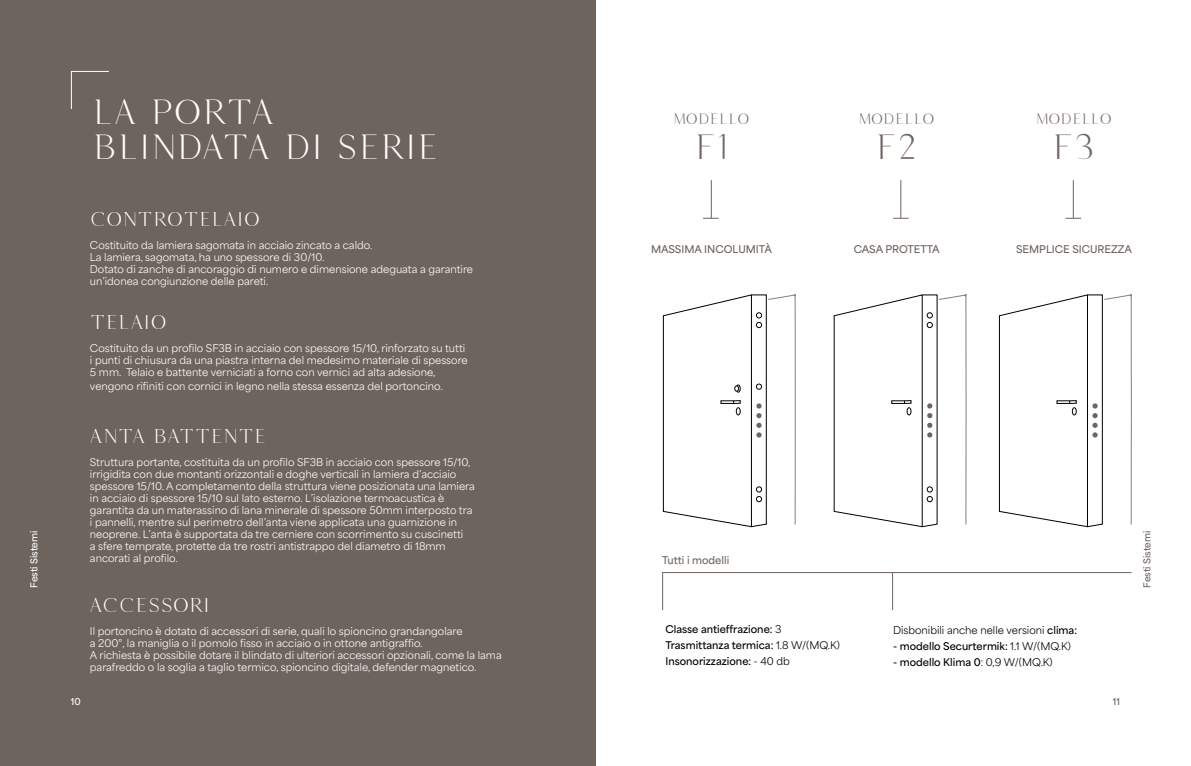
<style>
.page{position:relative;width:1191px;height:766px;background:#fff}
.page>*{position:absolute;margin:0;border:0;box-sizing:border-box;transform-origin:0 0}
.t1{font:35px/35px "MARIGOLD Regular";color:#fff}
.t2{font:35px "MARIGOLD Regular";color:#6f645f}
.t3{font:20px "MARIGOLD Regular";color:#fff}
.t4{font:15px "MARIGOLD Regular";color:#6f645f}
.t5{font:10px/12px "Area Normal";color:#fff}
.t6{font:600 10px/16px "Area Normal";color:#000}
.t7{font:600 10px "Area Normal";color:#6f645f}
.t8{font:10px "Area Normal";color:#000}
.t9{font:600 10px "Area Normal";color:#71645f}
.t10{font:600 9px "Area Normal";color:#fff}
.t11{font:600 9px "Area Normal";color:#6f645f}
.s1{font-weight:400}
.s2{font-weight:600}
</style>
<div class="page">
<div style="left:0;top:0;width:595px;height:765px;background:#6e645e"></div>
<svg style="left:70px;top:70px;width:39px;height:39px"></svg>
<svg style="left:833px;top:294px;width:133px;height:233px"></svg>
<svg style="left:999px;top:294px;width:132px;height:233px"></svg>
<svg style="left:663px;top:294px;width:132px;height:233px"></svg>
<hr style="left:711px;top:180px;width:1px;height:38px;background:#6f645f">
<hr style="left:900px;top:180px;width:1px;height:38px;background:#6f645f">
<hr style="left:662px;top:572px;width:1px;height:38px;background:#6f645f">
<hr style="left:892px;top:572px;width:1px;height:38px;background:#6f645f">
<hr style="left:1072px;top:180px;width:1px;height:38px;background:#6f645f">
<svg style="left:703px;top:218px;width:15px;height:1px"></svg>
<svg style="left:893px;top:218px;width:15px;height:1px"></svg>
<hr style="left:663px;top:572px;width:468px;height:1px;background:#6f645f">
<svg style="left:1065px;top:218px;width:16px;height:1px"></svg>
<h1 class="t1" style="left:93px;top:95px;width:348px">LA PORTA<br>BLINDATA DI SERIE</h1>
<h2 class="t3" style="left:90px;top:209px;width:171px">CONTROTELAIO</h2>
<p class="t5" style="left:90px;top:238px;width:385px">Costituito da lamiera sagomata in acciaio zincato a caldo.<br>La lamiera, sagomata, ha uno spessore di 30/10.<br>Dotato di zanche di ancoraggio di numero e dimensione adeguata a garantire un’idonea congiunzione delle pareti.</p>
<h2 class="t3" style="left:90px;top:312px;width:78px">TELAIO</h2>
<p class="t5" style="left:90px;top:341px;width:379px">Costituito da un profilo SF3B in acciaio con spessore 15/10, rinforzato su tutti i punti di chiusura da una piastra interna del medesimo materiale di spessore<br>5 mm. Telaio e battente verniciati a forno con vernici ad alta adesione,</p>
<p class="t5" style="left:90px;top:379px;width:354px">vengono rifiniti con cornici in legno nella stessa essenza del portoncino.</p>
<h2 class="t3" style="left:90px;top:426px;width:178px">ANTA BATTENTE</h2>
<h3 class="t4" style="left:673px;top:111px;width:78px">MODELLO</h3>
<h1 class="t2" style="left:694px;top:129px;width:35px">F1</h1>
<h3 class="t4" style="left:858px;top:111px;width:78px">MODELLO</h3>
<h1 class="t2" style="left:875px;top:129px;width:43px">F2</h1>
<h3 class="t4" style="left:1035px;top:111px;width:78px">MODELLO</h3>
<h1 class="t2" style="left:1052px;top:129px;width:45px">F3</h1>
<p class="t7" style="left:651px;top:240px;width:122px">MASSIMA INCOLUMITÀ</p>
<p class="t7" style="left:853px;top:240px;width:88px">CASA PROTETTA</p>
<p class="t7" style="left:1016px;top:240px;width:117px">SEMPLICE SICUREZZA</p>
<p class="t5" style="left:90px;top:455px;width:386px">Struttura portante, costituita da un profilo SF3B in acciaio con spessore 15/10, irrigidita con due montanti orizzontali e doghe verticali in lamiera d’acciaio spessore 15/10. A completamento della struttura viene posizionata una lamiera in acciaio di spessore 15/10 sul lato esterno. L’isolazione termoacustica è garantita da un materassino di lana minerale di spessore 50mm interposto tra i pannelli, mentre sul perimetro dell’anta viene applicata una guarnizione in neoprene. L’anta è supportata da tre cerniere con scorrimento su cuscinetti<br>a sfere temprate, protette da tre rostri antistrappo del diametro di 18mm ancorati al profilo.</p>
<p class="t10" style="left:26px;top:587px;width:58px;rotate:-90deg">Festi Sistemi</p>
<p class="t11" style="left:1138px;top:587px;width:58px;rotate:-90deg">Festi Sistemi</p>
<p class="t6" style="left:665px;top:620px;width:176px">Classe antieffrazione: <span class="s1">3<br></span>Trasmittanza termica: <span class="s1">1.8 W/(MQ.K)<br></span>Insonorizzazione: <span class="s1">- 40 db</span></p>
<p class="t9" style="left:662px;top:551px;width:69px">Tutti i modelli</p>
<h2 class="t3" style="left:90px;top:595px;width:122px">ACCESSORI</h2>
<p class="t8" style="left:893px;top:621px;width:185px">Disbonibili anche nelle versioni <span class="s2">clima:</span></p>
<p class="t6" style="left:893px;top:637px;width:179px">- modello Securtermik: <span class="s1">1.1 W/(MQ.K)</span></p>
<p class="t6" style="left:893px;top:653px;width:161px">- modello Klima 0<span class="s1">: 0,9 W/(MQ.K)</span></p>
<p class="t5" style="left:90px;top:624px;width:413px">Il portoncino è dotato di accessori di serie, quali lo spioncino grandangolare<br>a 200°, la maniglia o il pomolo fisso in acciaio o in ottone antigraffio.<br>A richiesta è possibile dotare il blindato di ulteriori accessori opzionali, come la lama parafreddo o la soglia a taglio termico, spioncino digitale, defender magnetico.</p>
<p class="t10" style="left:71px;top:693px;width:11px">10</p>
<p class="t11" style="left:1112px;top:693px;width:9px">11</p>
</div>
